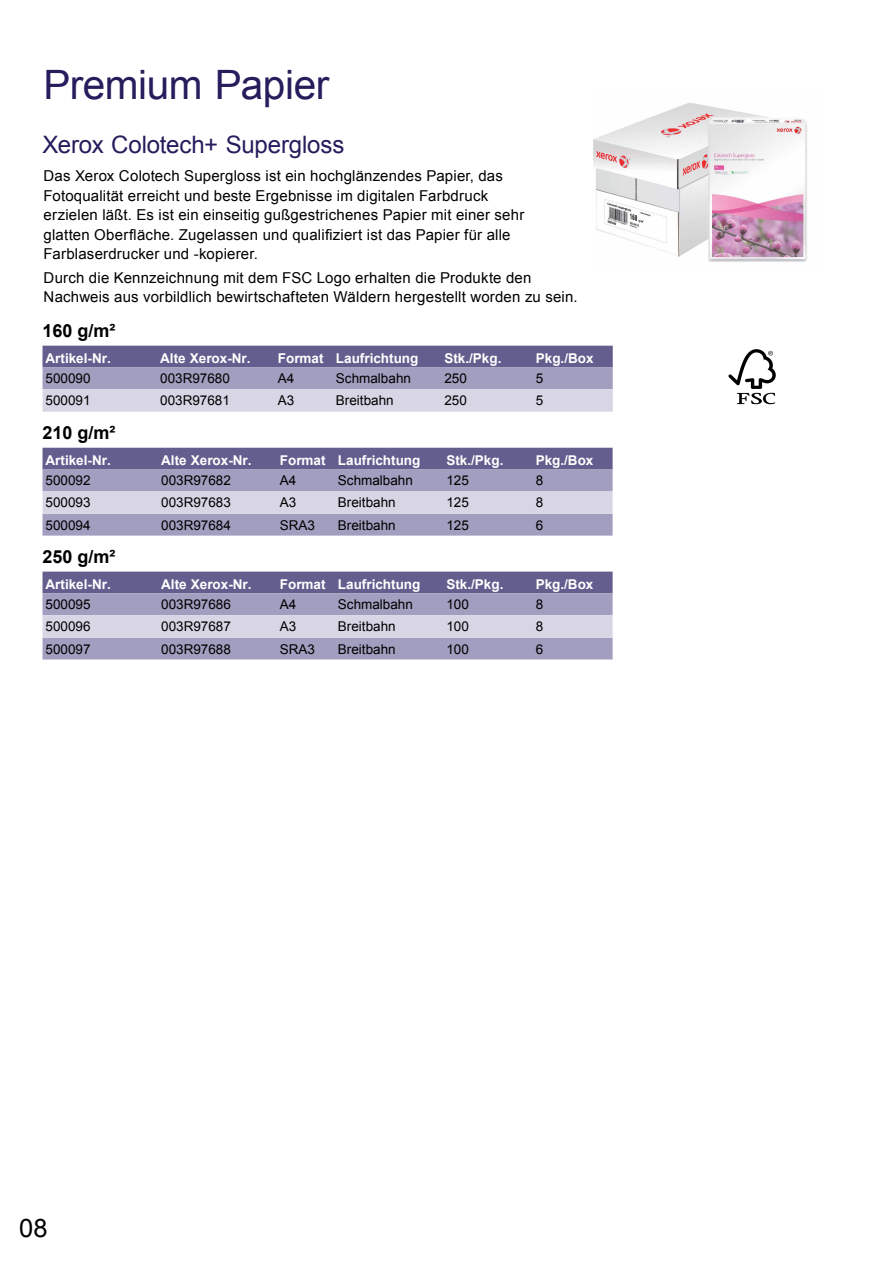
<style>
.page{position:relative;width:893px;height:1263px;background:#fff}
.page>*{position:absolute;margin:0;border:0;box-sizing:border-box;transform-origin:0 0}
.t1{font:40.5px "Arial";letter-spacing:-.01em;color:#251d5c}
.t2{font:25.5px "Arial";color:#000}
.t3{font:24px "Arial";letter-spacing:-.005em;color:#251d5c}
.t4{font:700 18px "Arial";color:#000}
.t5{font:15px/19.5px "Arial";letter-spacing:.015em;color:#000}
.t6{font:13.5px "Arial";color:#000}
.t7{font:700 13.5px "Arial";color:#fff}
</style>
<div class="page">
<svg style="left:43px;top:346px;width:570px;height:66px;background:#a09dbc"></svg>
<svg style="left:43px;top:448px;width:570px;height:88px;background:#a19dbd"></svg>
<svg style="left:43px;top:572px;width:570px;height:87px;background:#a09dbd"></svg>
<img style="left:594px;top:103px;width:213px;height:159px">
<img style="left:728px;top:349px;width:48px;height:56px">
<h1 class="t1" style="left:44px;top:58px;width:287px">Premium Papier</h1>
<h3 class="t3" style="left:43px;top:129px;width:303px">Xerox Colotech+ Supergloss</h3>
<p class="t5" style="left:44px;top:166px;width:482px">Das Xerox Colotech Supergloss ist ein hochglänzendes Papier, das Fotoqualität erreicht und beste Ergebnisse im digitalen Farbdruck erzielen läßt. Es ist ein einseitig gußgestrichenes Papier mit einer sehr glatten Oberfläche. Zugelassen und qualifiziert ist das Papier für alle Farblaserdrucker und -kopierer.</p>
<p class="t5" style="left:44px;top:268px;width:536px">Durch die Kennzeichnung mit dem FSC Logo erhalten die Produkte den<br>Nachweis aus vorbildlich bewirtschafteten Wäldern hergestellt worden zu sein.</p>
<p class="t4" style="left:43px;top:318px;width:75px">160 g/m²</p>
<p class="t7" style="left:46px;top:349px;width:67px">Artikel-Nr.</p>
<p class="t7" style="left:160px;top:349px;width:92px">Alte Xerox-Nr.</p>
<p class="t7" style="left:278px;top:349px;width:142px">Format Laufrichtung</p>
<p class="t7" style="left:444px;top:349px;width:59px">Stk./Pkg.</p>
<p class="t7" style="left:536px;top:349px;width:59px">Pkg./Box</p>
<p class="t6" style="left:46px;top:370px;width:47px">500090</p>
<p class="t6" style="left:160px;top:370px;width:71px">003R97680</p>
<p class="t6" style="left:278px;top:370px;width:18px">A4</p>
<p class="t6" style="left:336px;top:370px;width:77px">Schmalbahn</p>
<p class="t6" style="left:444px;top:370px;width:24px">250</p>
<p class="t6" style="left:536px;top:370px;width:9px">5</p>
<p class="t6" style="left:46px;top:392px;width:47px">500091</p>
<p class="t6" style="left:160px;top:392px;width:71px">003R97681</p>
<p class="t6" style="left:278px;top:392px;width:18px">A3</p>
<p class="t6" style="left:336px;top:392px;width:59px">Breitbahn</p>
<p class="t6" style="left:444px;top:392px;width:24px">250</p>
<p class="t6" style="left:536px;top:392px;width:9px">5</p>
<p class="t4" style="left:43px;top:420px;width:75px">210 g/m²</p>
<p class="t7" style="left:46px;top:451px;width:67px">Artikel-Nr.</p>
<p class="t7" style="left:161px;top:451px;width:92px">Alte Xerox-Nr.</p>
<p class="t7" style="left:280px;top:451px;width:142px">Format Laufrichtung</p>
<p class="t7" style="left:446px;top:451px;width:59px">Stk./Pkg.</p>
<p class="t7" style="left:536px;top:451px;width:59px">Pkg./Box</p>
<p class="t6" style="left:46px;top:472px;width:47px">500092</p>
<p class="t6" style="left:161px;top:472px;width:71px">003R97682</p>
<p class="t6" style="left:280px;top:472px;width:18px">A4</p>
<p class="t6" style="left:338px;top:472px;width:77px">Schmalbahn</p>
<p class="t6" style="left:446px;top:472px;width:24px">125</p>
<p class="t6" style="left:536px;top:472px;width:9px">8</p>
<p class="t6" style="left:46px;top:494px;width:47px">500093</p>
<p class="t6" style="left:161px;top:494px;width:71px">003R97683</p>
<p class="t6" style="left:280px;top:494px;width:18px">A3</p>
<p class="t6" style="left:338px;top:494px;width:59px">Breitbahn</p>
<p class="t6" style="left:446px;top:494px;width:24px">125</p>
<p class="t6" style="left:536px;top:494px;width:9px">8</p>
<p class="t6" style="left:46px;top:516px;width:47px">500094</p>
<p class="t6" style="left:161px;top:516px;width:71px">003R97684</p>
<p class="t6" style="left:280px;top:516px;width:37px">SRA3</p>
<p class="t6" style="left:338px;top:516px;width:59px">Breitbahn</p>
<p class="t6" style="left:446px;top:516px;width:24px">125</p>
<p class="t6" style="left:536px;top:516px;width:9px">6</p>
<p class="t4" style="left:43px;top:544px;width:75px">250 g/m²</p>
<p class="t7" style="left:46px;top:575px;width:67px">Artikel-Nr.</p>
<p class="t7" style="left:161px;top:575px;width:92px">Alte Xerox-Nr.</p>
<p class="t7" style="left:280px;top:575px;width:142px">Format Laufrichtung</p>
<p class="t7" style="left:446px;top:575px;width:59px">Stk./Pkg.</p>
<p class="t7" style="left:536px;top:575px;width:59px">Pkg./Box</p>
<p class="t6" style="left:46px;top:596px;width:47px">500095</p>
<p class="t6" style="left:161px;top:596px;width:71px">003R97686</p>
<p class="t6" style="left:280px;top:596px;width:18px">A4</p>
<p class="t6" style="left:338px;top:596px;width:77px">Schmalbahn</p>
<p class="t6" style="left:446px;top:596px;width:24px">100</p>
<p class="t6" style="left:536px;top:596px;width:9px">8</p>
<p class="t6" style="left:46px;top:617px;width:47px">500096</p>
<p class="t6" style="left:161px;top:617px;width:71px">003R97687</p>
<p class="t6" style="left:280px;top:617px;width:18px">A3</p>
<p class="t6" style="left:338px;top:617px;width:59px">Breitbahn</p>
<p class="t6" style="left:446px;top:617px;width:24px">100</p>
<p class="t6" style="left:536px;top:617px;width:9px">8</p>
<p class="t6" style="left:46px;top:640px;width:47px">500097</p>
<p class="t6" style="left:161px;top:640px;width:71px">003R97688</p>
<p class="t6" style="left:280px;top:640px;width:37px">SRA3</p>
<p class="t6" style="left:338px;top:640px;width:59px">Breitbahn</p>
<p class="t6" style="left:446px;top:640px;width:24px">100</p>
<p class="t6" style="left:536px;top:640px;width:9px">6</p>
<h2 class="t2" style="left:19px;top:1211px;width:30px">08</h2>
</div>
